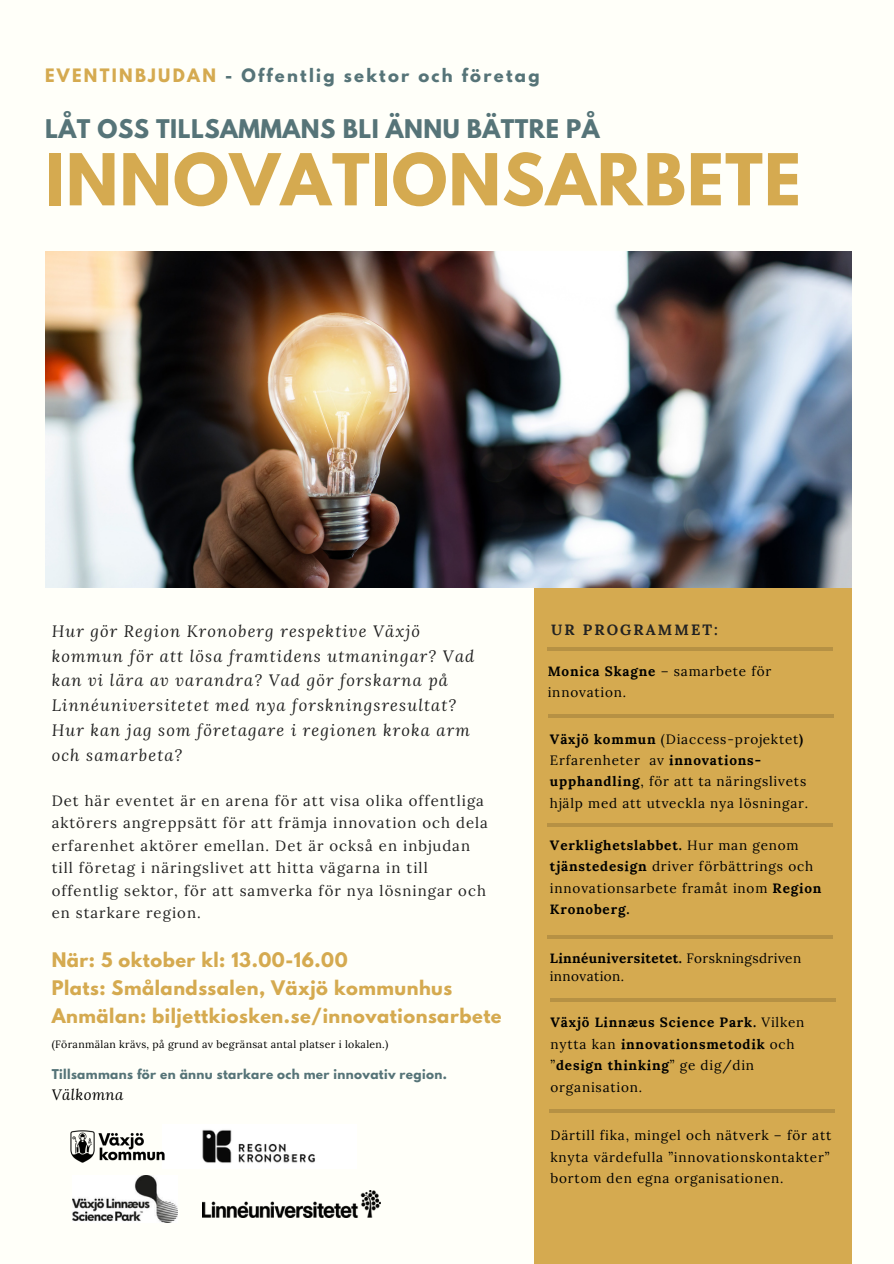
<style>
.page{position:relative;width:894px;height:1264px;background:#fff}
.page>*{position:absolute;margin:0;border:0;box-sizing:border-box;transform-origin:0 0}
.t1{font:700 63.3px "League Spartan";letter-spacing:.02em;color:#d5aa50}
.t2{font:700 22.8px "League Spartan";letter-spacing:.02em;color:#567478}
.t3{font:700 17.85px/28.2px "League Spartan";letter-spacing:.03em;color:#d5aa50}
.t4{font:italic 16.35px/24.8px "Lora";letter-spacing:.07em;color:#222}
.t5{font:700 16.35px "League Spartan";letter-spacing:.14em;color:#567478}
.t6{font:italic 15px "Lora";letter-spacing:.03em;color:#000}
.t7{font:14.85px/22.5px "Lora";letter-spacing:.07em;color:#222}
.t8{font:700 14.85px "Lora";letter-spacing:.14em;color:#222}
.t9{font:13.5px/21.5px "Lora";letter-spacing:.06em;color:#000}
.t10{font:700 13.5px/21.5px "Lora";letter-spacing:.06em;color:#000}
.t11{font:13.5px/18px "Lora";letter-spacing:.03em;color:#000}
.t12{font:700 12px "League Spartan";letter-spacing:.03em;color:#567478}
.t13{font:10.5px "Lora";letter-spacing:.03em;color:#000}
.s1{color:#d5aa50}
.s2{font-weight:700}
.s3{font-weight:400}
</style>
<div class="page">
<div style="left:0;top:0;width:893px;height:1263px;background:#fffff9"></div>
<div style="left:534px;top:587px;width:317px;height:676px;background:#d5aa50"></div>
<hr style="left:548px;top:714px;width:285px;height:4px;background:#b69144">
<hr style="left:547px;top:823px;width:285px;height:3px;background:#000">
<hr style="left:550px;top:998px;width:285px;height:4px;background:#b69144">
<hr style="left:549px;top:1109px;width:285px;height:3px;background:#000">
<hr style="left:547px;top:647px;width:285px;height:3px;background:#000">
<img style="left:45px;top:252px;width:806px;height:335px">
<svg style="left:547px;top:935px;width:285px;height:3px"></svg>
<img style="left:202px;top:1129px;width:113px;height:34px">
<img style="left:72px;top:1175px;width:105px;height:47px">
<img style="left:70px;top:1130px;width:95px;height:33px">
<img style="left:202px;top:1190px;width:178px;height:27px">
<p class="t5" style="left:45px;top:67px;width:496px"><span class="s1">EVENTINBJUDAN</span> - Offentlig sektor och företag</p>
<h2 class="t2" style="left:45px;top:117px;width:555px">LÅT OSS TILLSAMMANS BLI ÄNNU BÄTTRE PÅ</h2>
<h1 class="t1" style="left:45px;top:148px;width:757px">INNOVATIONSARBETE</h1>
<p class="t4" style="left:52px;top:618px;width:424px">Hur gör Region Kronoberg respektive Växjö kommun för att lösa framtidens utmaningar? Vad kan vi lära av varandra? Vad gör forskarna på Linnéuniversitetet med nya forskningsresultat?<br>Hur kan jag som företagare i regionen kroka arm och samarbeta?</p>
<p class="t7" style="left:52px;top:789px;width:437px">Det här eventet är en arena för att visa olika offentliga aktörers angreppsätt för att främja innovation och dela erfarenhet aktörer emellan. Det är också en inbjudan till företag i näringslivet att hitta vägarna in till offentlig sektor, för att samverka för nya lösningar och en starkare region.</p>
<h3 class="t3" style="left:52px;top:948px;width:451px">När: 5 oktober kl: 13.00-16.00<br>Plats: Smålandssalen, Växjö kommunhus<br>Anmälan: biljettkiosken.se/innovationsarbete</h3>
<p class="t13" style="left:52px;top:1037px;width:338px">(Föranmälan krävs, på grund av begränsat antal platser i lokalen.)</p>
<p class="t12" style="left:52px;top:1068px;width:396px">Tillsammans för en ännu starkare och mer innovativ region.</p>
<p class="t6" style="left:52px;top:1084px;width:73px">Välkomna</p>
<p class="t8" style="left:551px;top:620px;width:168px">UR PROGRAMMET:</p>
<p class="t9" style="left:547px;top:660px;width:225px"><span class="s2">Monica Skagne</span> – samarbete för innovation.</p>
<p class="t9" style="left:550px;top:728px;width:260px"><span class="s2">Växjö kommun</span> (Diaccess-projektet<span class="s2">)<br></span>Erfarenheter av <span class="s2">innovations&shy;upphandling</span>, för att ta näringslivets hjälp med att utveckla nya lösningar.</p>
<p class="t9" style="left:550px;top:834px;width:273px"><span class="s2">Verklighetslabbet.</span> Hur man genom <span class="s2">tjänstedesign</span> driver förbättrings och innovationsarbete framåt inom <span class="s2">Region<br>Kronoberg.</span></p>
<p class="t11" style="left:549px;top:948px;width:253px"><span class="s2">Linnéuniversitetet.</span> Forskningsdriven innovation.</p>
<p class="t10" style="left:550px;top:1011px;width:255px">Växjö Linnæus Science Park. <span class="s3">Vilken nytta kan</span> innovationsmetodik <span class="s3">och ”</span>design thinking<span class="s3">” ge dig/din organisation.</span></p>
<p class="t9" style="left:550px;top:1124px;width:282px">Därtill fika, mingel och nätverk – för att knyta värdefulla ”innovationskontakter” bortom den egna organisationen.</p>
</div>
